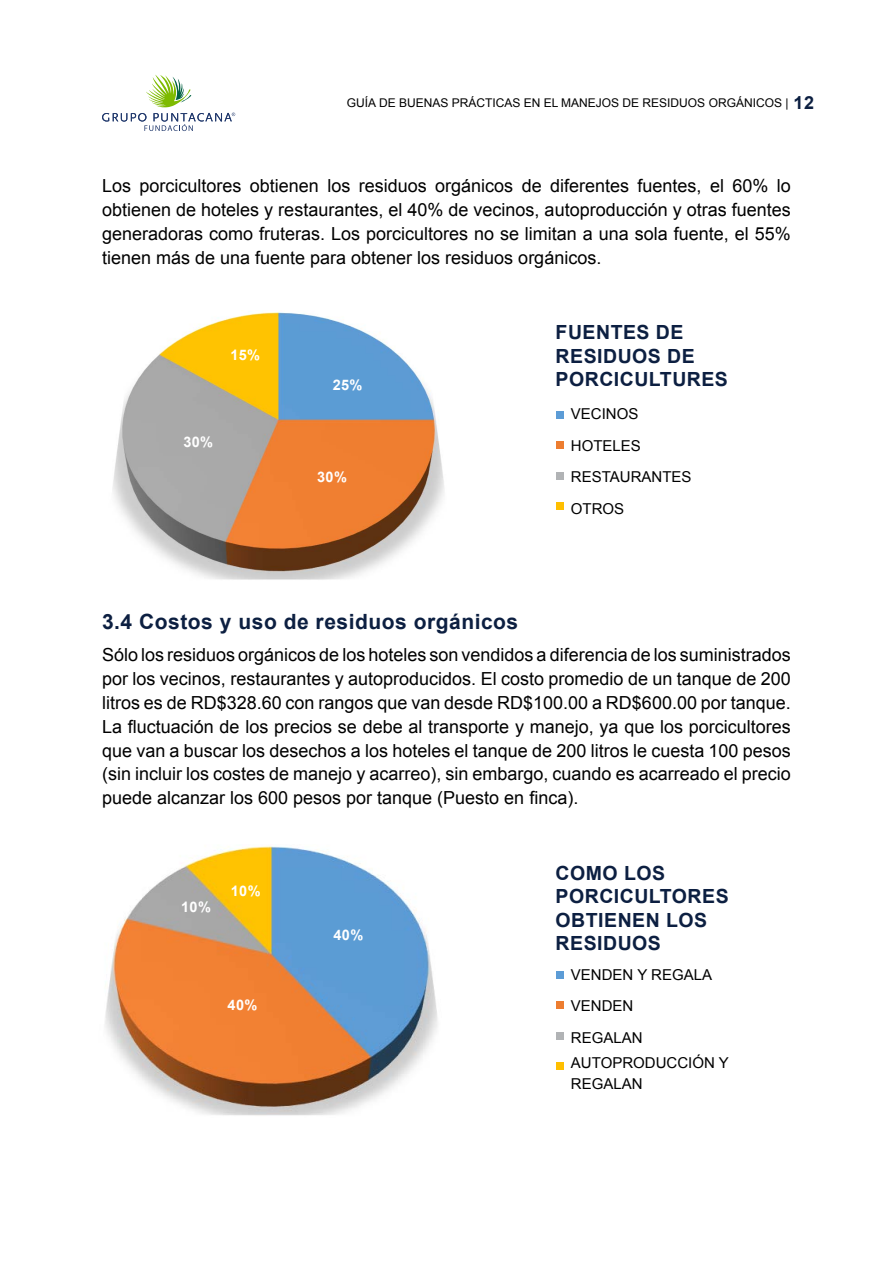
<style>
.page{position:relative;width:893px;height:1263px;background:#fff}
.page>*{position:absolute;margin:0;border:0;box-sizing:border-box;transform-origin:0 0}
.t1{font:700 21px "Arial";letter-spacing:.025em;color:#0c1f41}
.t2{font:700 19.5px/23.4px "Arial";letter-spacing:.025em;color:#0c1f41}
.t3{font:18px/24px "Arial";color:#000;text-align:justify}
.t4{font:15px/31.5px "Arial";color:#000}
.t5{font:700 14.55px "Arial";letter-spacing:.025em;color:#fff}
.t6{font:12px "Arial";color:#000}
.s1{font-weight:700;font-size:18px;color:#0c1f41}
</style>
<div class="page">
<img style="left:112px;top:311px;width:332px;height:269px">
<img style="left:105px;top:845px;width:333px;height:271px">
<div style="left:556px;top:411px;width:8px;height:8px;background:#5c9cd6"></div>
<div style="left:556px;top:441px;width:8px;height:8px;background:#ed7d30"></div>
<div style="left:556px;top:472px;width:8px;height:8px;background:#b1b3b5"></div>
<div style="left:556px;top:502px;width:8px;height:8px;background:#ffbf00"></div>
<div style="left:556px;top:971px;width:8px;height:8px;background:#5c9cd6"></div>
<div style="left:556px;top:1001px;width:8px;height:8px;background:#ed7d30"></div>
<div style="left:556px;top:1032px;width:8px;height:8px;background:#b1b3b5"></div>
<div style="left:556px;top:1062px;width:8px;height:8px;background:#ffbf00"></div>
<svg style="left:102px;top:75px;width:133px;height:56px"></svg>
<p class="t6" style="left:347px;top:95px;width:469px">GUÍA DE BUENAS PRÁCTICAS EN EL MANEJOS DE RESIDUOS ORGÁNICOS | <span class="s1">12</span></p>
<p class="t3" style="left:102px;top:174px;width:690px">Los porcicultores obtienen los residuos orgánicos de diferentes fuentes, el 60% lo obtienen de hoteles y restaurantes, el 40% de vecinos, autoproducción y otras fuentes generadoras como fruteras. Los porcicultores no se limitan a una sola fuente, el 55% tienen más de una fuente para obtener los residuos orgánicos.</p>
<p class="t5" style="left:230px;top:345px;width:31px">15%</p>
<p class="t5" style="left:183px;top:432px;width:31px">30%</p>
<p class="t5" style="left:333px;top:376px;width:31px">25%</p>
<p class="t5" style="left:317px;top:467px;width:31px">30%</p>
<p class="t2" style="left:556px;top:321px;width:174px">FUENTES DE<br>RESIDUOS DE<br>PORCICULTURES</p>
<p class="t4" style="left:571px;top:398px;width:122px">VECINOS<br>HOTELES<br>RESTAURANTES<br>OTROS</p>
<p class="t1" style="left:102px;top:608px;width:418px">3.4 Costos y uso de residuos orgánicos</p>
<p class="t3" style="left:102px;top:642px;width:690px">Sólo los residuos orgánicos de los hoteles son vendidos a diferencia de los suministrados por los vecinos, restaurantes y autoproducidos. El costo promedio de un tanque de 200 litros es de RD$328.60 con rangos que van desde RD$100.00 a RD$600.00 por tanque.<br>La fluctuación de los precios se debe al transporte y manejo, ya que los porcicultores que van a buscar los desechos a los hoteles el tanque de 200 litros le cuesta 100 pesos (sin incluir los costes de manejo y acarreo), sin embargo, cuando es acarreado el precio puede alcanzar los 600 pesos por tanque (Puesto en finca).</p>
<p class="t5" style="left:181px;top:898px;width:31px">10%</p>
<p class="t5" style="left:231px;top:881px;width:31px">10%</p>
<p class="t5" style="left:228px;top:995px;width:31px">40%</p>
<p class="t5" style="left:333px;top:925px;width:31px">40%</p>
<p class="t2" style="left:556px;top:862px;width:175px">COMO LOS<br>PORCICULTORES<br>OBTIENEN LOS<br>RESIDUOS</p>
<p class="t4" style="left:571px;top:959px;width:143px">VENDEN Y REGALA<br>VENDEN<br>REGALAN</p>
<p class="t4" style="left:571px;top:1052px;width:159px;line-height:21px">AUTOPRODUCCIÓN Y<br>REGALAN</p>
</div>
